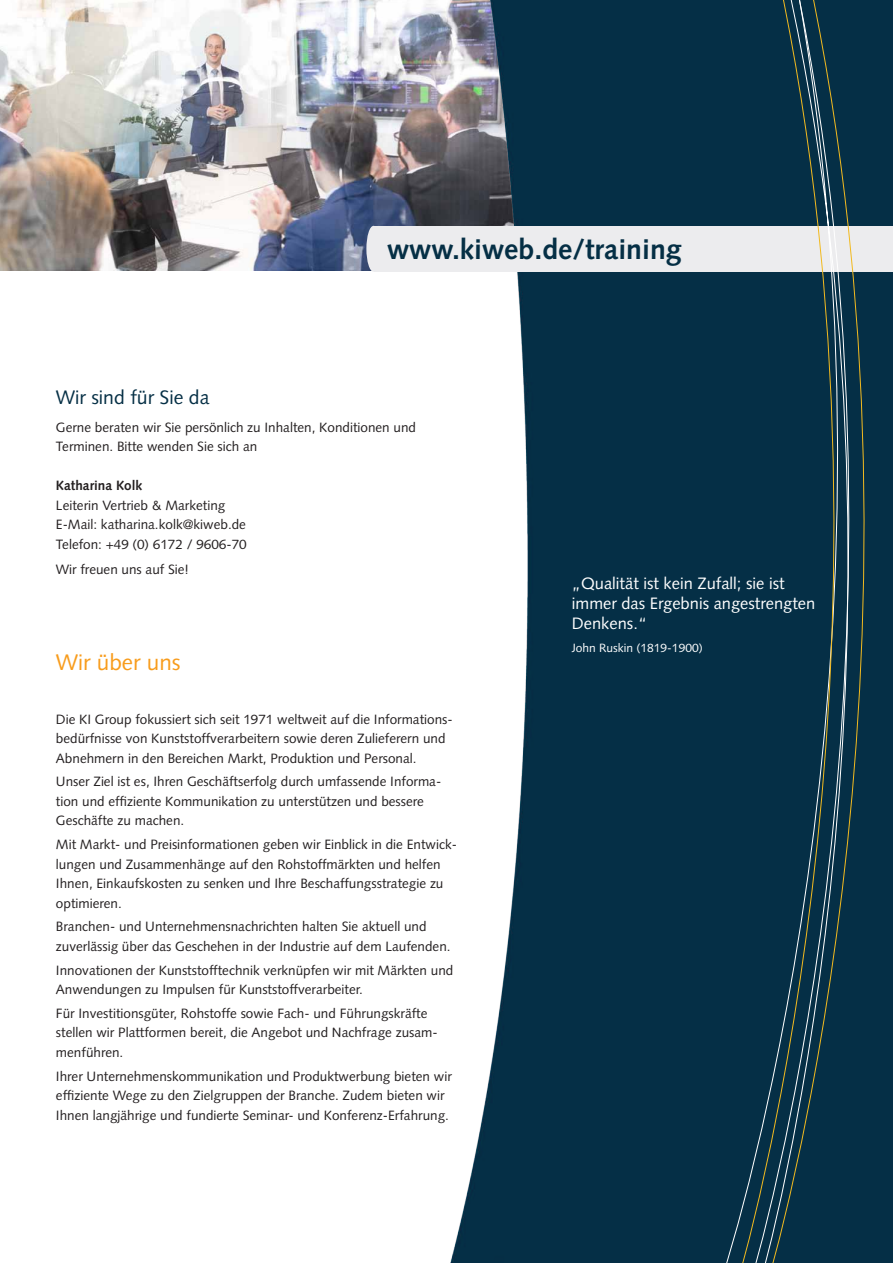
<style>
.page{position:relative;width:893px;height:1263px;background:#fff}
.page>*{position:absolute;margin:0;border:0;box-sizing:border-box;transform-origin:0 0}
.t1{font:700 28.5px "Syntax LT Std";color:#052f45}
.t2{font:22.5px "Syntax LT Std";color:#f89c1c}
.t3{font:19.5px "Syntax LT Std";color:#052f45}
.t4{font:16.5px/19.8px "Syntax LT Std";color:#fff}
.t5{font:13.5px/19.5px "Syntax LT Std";color:#231f20}
.t6{font:700 13.5px "Syntax LT Std";color:#231f20}
.t7{font:12px "Syntax LT Std";color:#fff}
</style>
<div class="page">
<img style="left:0;top:0;width:446px;height:270px">
<img style="left:446px;top:0;width:447px;height:1263px">
<div style="left:375px;top:226px;width:518px;height:45px;background:#ececee"></div>
<div style="left:366px;top:226px;width:15px;height:46px;background:#ececee;border-radius:50%"></div>
<div style="left:724px;top:0;width:12px;height:1263px;background:#052f46"></div>
<svg style="left:736px;top:0;width:140px;height:1263px"></svg>
<p class="t1" style="left:387px;top:233px;width:296px">www.kiweb.de/training</p>
<p class="t3" style="left:56px;top:385px;width:155px">Wir sind für Sie da</p>
<p class="t5" style="left:56px;top:417px;width:362px">Gerne beraten wir Sie persönlich zu Inhalten, Konditionen und<br>Terminen. Bitte wenden Sie sich an</p>
<p class="t6" style="left:56px;top:478px;width:88px">Katharina Kolk</p>
<p class="t5" style="left:56px;top:495px;width:192px">Leiterin Vertrieb &amp; Marketing<br>E-Mail: katharina.kolk@kiweb.de</p>
<p class="t5" style="left:56px;top:534px;width:192px">Telefon: +49 (0) 6172 / 9606-70</p>
<p class="t5" style="left:56px;top:559px;width:135px">Wir freuen uns auf Sie!</p>
<p class="t2" style="left:56px;top:649px;width:126px">Wir über uns</p>
<p class="t5" style="left:56px;top:709px;width:398px">Die KI Group fokussiert sich seit 1971 weltweit auf die Informations&shy;bedürfnisse von Kunststoffverarbeitern sowie deren Zulieferern und<br>Abnehmern in den Bereichen Markt, Produktion und Personal.</p>
<p class="t5" style="left:56px;top:772px;width:387px">Unser Ziel ist es, Ihren Geschäftserfolg durch umfassende Informa&shy;tion und effiziente Kommunikation zu unterstützen und bessere<br>Geschäfte zu machen.</p>
<p class="t5" style="left:56px;top:835px;width:403px">Mit Markt- und Preisinformationen geben wir Einblick in die Entwick&shy;lungen und Zusammenhänge auf den Rohstoffmärkten und helfen Ihnen, Einkaufskosten zu senken und Ihre Beschaffungsstrategie zu optimieren.</p>
<p class="t5" style="left:56px;top:917px;width:396px">Branchen- und Unternehmensnachrichten halten Sie aktuell und zuverlässig über das Geschehen in der Industrie auf dem Laufenden.</p>
<p class="t5" style="left:56px;top:960px;width:399px">Innovationen der Kunststofftechnik verknüpfen wir mit Märkten und<br>Anwendungen zu Impulsen für Kunststoffverarbeiter.</p>
<p class="t5" style="left:56px;top:1003px;width:383px">Für Investitionsgüter, Rohstoffe sowie Fach- und Führungskräfte stellen wir Plattformen bereit, die Angebot und Nachfrage zusam&shy;menführen.</p>
<p class="t5" style="left:56px;top:1066px;width:397px">Ihrer Unternehmenskommunikation und Produktwerbung bieten wir effiziente Wege zu den Zielgruppen der Branche. Zudem bieten wir<br>Ihnen langjährige und fundierte Seminar- und Konferenz-Erfahrung.</p>
<p class="t4" style="left:572px;top:574px;width:214px">„Qualität ist kein Zufall; sie ist</p>
<p class="t4" style="left:572px;top:593px;width:245px">immer das Ergebnis angestrengten<br>Denkens.“</p>
<p class="t7" style="left:572px;top:640px;width:132px">John Ruskin (1819-1900)</p>
</div>
